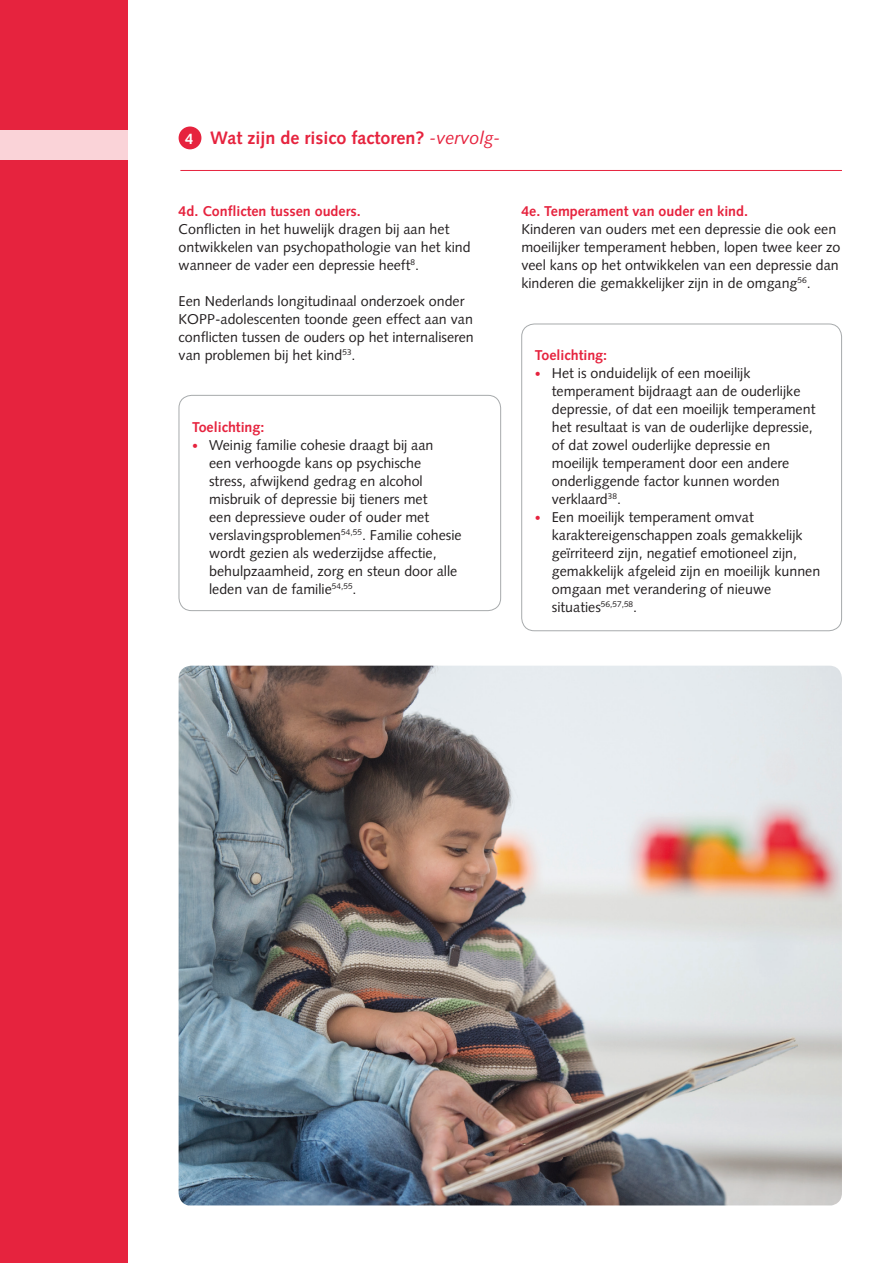
<style>
.page{position:relative;width:893px;height:1263px;background:#fff}
.page>*{position:absolute;margin:0;border:0;box-sizing:border-box;transform-origin:0 0}
._03-Brood_bold_rood{font:700 18px "Syntax LT Std";color:#e6233e}
._02-Subkop_rood_bold{font:700 15px "Syntax LT Std";color:#fff}
._03-brood{font:14.25px/18px "Syntax LT Std";color:#231f20}
._03-Brood_bold_rood-2{font:700 14.25px "Syntax LT Std";color:#e6233e}
.s1{font-weight:400;font-style:italic}
.s2{font-size:12px;color:#e6233e}
</style>
<div class="page">
<div style="left:0;top:0;width:128px;height:1263px;background:#e6233e"></div>
<div style="left:0;top:130px;width:128px;height:29px;background:#fad3d8"></div>
<div style="left:179px;top:395px;width:322px;height:216px;border:1px solid #a7aaac;border-radius:13px"></div>
<div style="left:521px;top:324px;width:321px;height:307px;border:1px solid #a7aaac;border-radius:13px"></div>
<img style="left:179px;top:666px;width:663px;height:539px">
<div style="left:179px;top:126px;width:22px;height:23px;background:#e6233e;border-radius:50%"></div>
<hr style="left:180px;top:170px;width:662px;height:1px;background:#e6233e">
<p class="_02-Subkop_rood_bold" style="left:185px;top:130px;width:10px">4</p>
<p class="_03-Brood_bold_rood" style="left:210px;top:127px;width:292px">Wat zijn de risico factoren? <span class="s1">-vervolg-</span></p>
<p class="_03-Brood_bold_rood-2" style="left:179px;top:202px;width:184px">4d. Conflicten tussen ouders.</p>
<p class="_03-brood" style="left:179px;top:220px;width:294px">Conflicten in het huwelijk dragen bij aan het ontwikkelen van psychopathologie van het kind wanneer de vader een depressie heeft<sup>8</sup>.</p>
<p class="_03-brood" style="left:179px;top:292px;width:297px">Een Nederlands longitudinaal onderzoek onder KOPP-adolescenten toonde geen effect aan van conflicten tussen de ouders op het internaliseren van problemen bij het kind<sup>53</sup>.</p>
<p class="_03-Brood_bold_rood-2" style="left:192px;top:418px;width:74px">Toelichting:</p>
<p class="_03-brood" style="left:209px;top:436px;width:254px;text-indent:-17px"><span class="s2">•</span> Weinig familie cohesie draagt bij aan<br>een verhoogde kans op psychische stress, afwijkend gedrag en alcohol misbruik of depressie bij tieners met<br>een depressieve ouder of ouder met verslavingsproblemen<sup>54,55</sup>. Familie cohesie wordt gezien als wederzijdse affectie, behulpzaamheid, zorg en steun door alle leden van de familie<sup>54,55</sup>.</p>
<p class="_03-Brood_bold_rood-2" style="left:521px;top:202px;width:228px">4e. Temperament van ouder en kind.</p>
<p class="_03-brood" style="left:521px;top:220px;width:321px">Kinderen van ouders met een depressie die ook een moeilijker temperament hebben, lopen twee keer zo veel kans op het ontwikkelen van een depressie dan kinderen die gemakkelijker zijn in de omgang<sup>56</sup>.</p>
<p class="_03-Brood_bold_rood-2" style="left:535px;top:346px;width:74px">Toelichting:</p>
<p class="_03-brood" style="left:552px;top:364px;width:265px;text-indent:-17px"><span class="s2">•</span> Het is onduidelijk of een moeilijk temperament bijdraagt aan de ouderlijke depressie, of dat een moeilijk temperament het resultaat is van de ouderlijke depressie, of dat zowel ouderlijke depressie en moeilijk temperament door een andere onderliggende factor kunnen worden verklaard<sup>38</sup>.</p>
<p class="_03-brood" style="left:552px;top:508px;width:270px;text-indent:-17px"><span class="s2">•</span> Een moeilijk temperament omvat karaktereigenschappen zoals gemakkelijk geïrriteerd zijn, negatief emotioneel zijn, gemakkelijk afgeleid zijn en moeilijk kunnen omgaan met verandering of nieuwe situaties<sup>56,57,58</sup>.</p>
</div>
